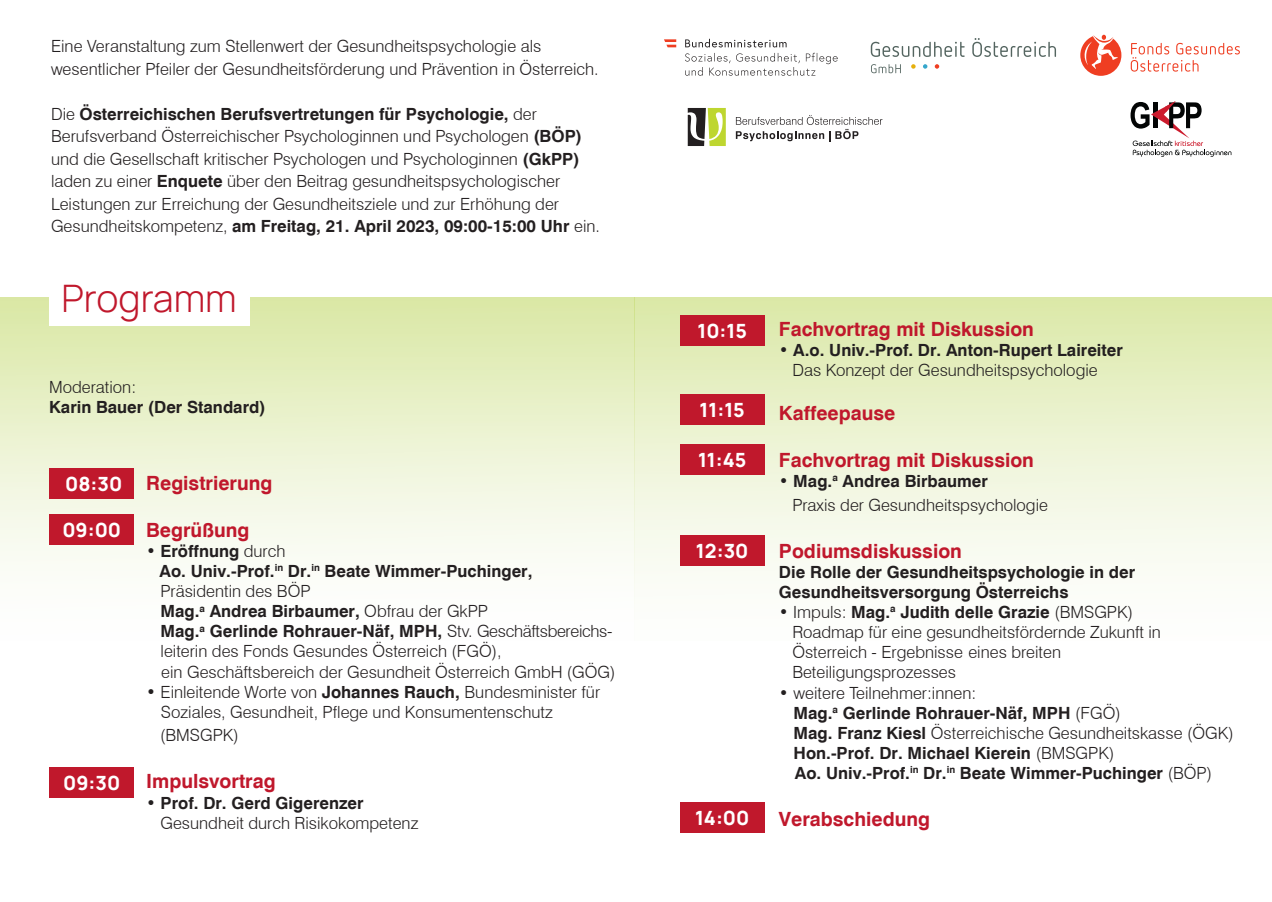
<style>
.page{position:relative;width:1272px;height:902px;background:#fff}
.page>*{position:absolute;margin:0;border:0;box-sizing:border-box;transform-origin:0 0}
.t1{font:300 37.8px "Manrope";color:#c0182c}
.t2{font:700 19.65px "Swiss 721 BT";color:#c0182c}
.t3{font:800 19.65px "Manrope";color:#fff}
.t4{font:300 16.8px/22.5px "Swiss 721 BT";color:#231f20}
.t5{font:700 16.8px "Swiss 721 BT";color:#231f20}
.s1{font-weight:700}
.s2{font-weight:300}
</style>
<div class="page">
<div style="left:634px;top:297px;width:637px;height:343px;background:linear-gradient(to bottom,#dde8ac,#fff)"></div>
<div style="left:0;top:297px;width:634px;height:343px;background:linear-gradient(to bottom,#dbe9a9,#fff)"></div>
<div style="left:49px;top:468px;width:84px;height:30px;background:#c0182c"></div>
<div style="left:49px;top:514px;width:84px;height:30px;background:#c0182c"></div>
<div style="left:49px;top:766px;width:84px;height:31px;background:#c0182c"></div>
<div style="left:681px;top:444px;width:84px;height:31px;background:#c0182c"></div>
<div style="left:681px;top:535px;width:84px;height:31px;background:#c0182c"></div>
<div style="left:681px;top:394px;width:84px;height:31px;background:#c0182c"></div>
<div style="left:681px;top:315px;width:84px;height:30px;background:#c0182c"></div>
<div style="left:681px;top:801px;width:84px;height:31px;background:#c0182c"></div>
<div style="left:49px;top:290px;width:200px;height:36px;background:#fff"></div>
<svg style="left:870px;top:42px;width:94px;height:15px"></svg>
<svg style="left:972px;top:38px;width:83px;height:19px"></svg>
<svg style="left:871px;top:64px;width:29px;height:9px"></svg>
<svg style="left:911px;top:64px;width:4px;height:5px"></svg>
<svg style="left:923px;top:64px;width:4px;height:5px"></svg>
<svg style="left:934px;top:64px;width:5px;height:5px"></svg>
<svg style="left:1080px;top:35px;width:41px;height:41px"></svg>
<svg style="left:1130px;top:43px;width:109px;height:29px"></svg>
<svg style="left:685px;top:53px;width:152px;height:23px"></svg>
<svg style="left:685px;top:39px;width:101px;height:8px"></svg>
<svg style="left:664px;top:39px;width:12px;height:8px"></svg>
<svg style="left:1130px;top:101px;width:101px;height:56px"></svg>
<div style="left:686px;top:106px;width:41px;height:42px;background:linear-gradient(to right,#f7f7f9,#fffffa)"></div>
<svg style="left:687px;top:108px;width:38px;height:38px"></svg>
<svg style="left:735px;top:115px;width:147px;height:26px"></svg>
<p class="t4" style="left:51px;top:35px;width:549px">Eine Veranstaltung zum Stellenwert der Gesundheitspsychologie als wesentlicher Pfeiler der Gesundheitsförderung und Prävention in Österreich.</p>
<p class="t4" style="left:51px;top:102px;width:532px">Die <span class="s1">Österreichischen Berufsvertretungen für Psychologie,</span> der<br>Berufsverband Österreichischer Psychologinnen und Psychologen <span class="s1">(BÖP)</span></p>
<p class="t4" style="left:51px;top:147px;width:550px">und die Gesellschaft kritischer Psychologen und Psychologinnen <span class="s1">(GkPP) </span>laden zu einer <span class="s1">Enquete</span> über den Beitrag gesundheitspsychologischer Leistungen zur Erreichung der Gesundheitsziele und zur Erhöhung der Gesundheitskompetenz, <span class="s1">am Freitag, 21. April 2023, 09:00-15:00 Uhr</span> ein.</p>
<p class="t1" style="left:61px;top:271px;width:177px">Programm</p>
<p class="t4" style="left:49px;top:375px;width:89px">Moderation:</p>
<p class="t5" style="left:49px;top:396px;width:218px">Karin Bauer (Der Standard)</p>
<p class="t3" style="left:65px;top:469px;width:59px">08:30</p>
<p class="t3" style="left:62px;top:516px;width:60px">09:00</p>
<p class="t3" style="left:63px;top:769px;width:59px">09:30</p>
<p class="t2" style="left:146px;top:470px;width:128px">Registrierung</p>
<p class="t2" style="left:146px;top:517px;width:105px">Begrüßung</p>
<p class="t5" style="left:146px;top:540px;width:141px"><span class="s2">•</span> Eröffnung <span class="s2">durch</span></p>
<p class="t5" style="left:159px;top:560px;width:374px">Ao. Univ.-Prof.<sup>in</sup> Dr.<sup>in</sup> Beate Wimmer-Puchinger,</p>
<p class="t4" style="left:160px;top:579px;width:151px">Präsidentin des BÖP</p>
<p class="t5" style="left:160px;top:601px;width:329px">Mag.<sup>a</sup> Andrea Birbaumer, <span class="s2">Obfrau der GkPP</span></p>
<p class="t4" style="left:160px;top:621px;width:453px;line-height:20.1px"><span class="s1">Mag.</span><sup>a</sup> <span class="s1">Gerlinde Rohrauer-Näf, MPH,</span> Stv. Geschäftsbereichs&shy;leiterin des Fonds Gesundes Österreich (FGÖ),</p>
<p class="t4" style="left:161px;top:660px;width:455px">ein Geschäftsbereich der Gesundheit Österreich GmbH (GÖG)</p>
<p class="t4" style="left:161px;top:681px;width:441px;line-height:20.1px;text-indent:-15px">• Einleitende Worte von <span class="s1">Johannes Rauch,</span> Bundesminister für<br>Soziales, Gesundheit, Pflege und Konsumentenschutz</p>
<p class="t4" style="left:160px;top:724px;width:80px">(BMSGPK)</p>
<p class="t2" style="left:146px;top:769px;width:131px">Impulsvortrag</p>
<p class="t5" style="left:146px;top:792px;width:219px"><span class="s2">•</span> Prof. Dr. Gerd Gigerenzer</p>
<p class="t4" style="left:160px;top:811px;width:259px">Gesundheit durch Risikokompetenz</p>
<p class="t3" style="left:697px;top:316px;width:51px">10:15</p>
<p class="t3" style="left:699px;top:396px;width:47px">11:15</p>
<p class="t3" style="left:698px;top:446px;width:50px">11:45</p>
<p class="t3" style="left:696px;top:537px;width:54px">12:30</p>
<p class="t3" style="left:695px;top:803px;width:56px">14:00</p>
<p class="t2" style="left:779px;top:317px;width:256px">Fachvortrag mit Diskussion</p>
<p class="t5" style="left:779px;top:340px;width:345px"><span class="s2">•</span> A.o. Univ.-Prof. Dr. Anton-Rupert Laireiter</p>
<p class="t4" style="left:792px;top:359px;width:307px">Das Konzept der Gesundheitspsychologie</p>
<p class="t2" style="left:779px;top:401px;width:118px">Kaffeepause</p>
<p class="t2" style="left:779px;top:448px;width:256px">Fachvortrag mit Diskussion</p>
<p class="t5" style="left:779px;top:471px;width:210px"><span class="s2">•</span> Mag.<sup>a</sup> Andrea Birbaumer</p>
<p class="t4" style="left:792px;top:493px;width:257px">Praxis der Gesundheitspsychologie</p>
<p class="t2" style="left:779px;top:538px;width:184px">Podiumsdiskussion</p>
<p class="t5" style="left:779px;top:561px;width:358px">Die Rolle der Gesundheitspsychologie in der</p>
<p class="t5" style="left:779px;top:581px;width:291px">Gesundheitsversorgung Österreichs</p>
<p class="t5" style="left:779px;top:601px;width:355px"><span class="s2">• Impuls:</span> Mag.<sup>a</sup> Judith delle Grazie <span class="s2">(BMSGPK)</span></p>
<p class="t4" style="left:792px;top:620px;width:370px">Roadmap für eine gesundheitsfördernde Zukunft in</p>
<p class="t4" style="left:792px;top:640px;width:270px">Österreich - Ergebnisse eines breiten</p>
<p class="t4" style="left:792px;top:661px;width:165px">Beteiligungsprozesses</p>
<p class="t4" style="left:779px;top:681px;width:199px">• weitere Teilnehmer:innen:</p>
<p class="t5" style="left:793px;top:702px;width:329px">Mag.<sup>a</sup> Gerlinde Rohrauer-Näf, MPH <span class="s2">(FGÖ)</span></p>
<p class="t4" style="left:793px;top:721px;width:441px"><span class="s1">Mag. Franz Kiesl</span> Österreichische Gesundheitskasse (ÖGK)</p>
<p class="t5" style="left:793px;top:742px;width:322px">Hon.-Prof. Dr. Michael Kierein <span class="s2">(BMSGPK)</span></p>
<p class="t5" style="left:795px;top:762px;width:418px">Ao. Univ.-Prof.<sup>in</sup> Dr.<sup>in</sup> Beate Wimmer-Puchinger <span class="s2">(BÖP)</span></p>
<p class="t2" style="left:779px;top:807px;width:153px">Verabschiedung</p>
</div>
